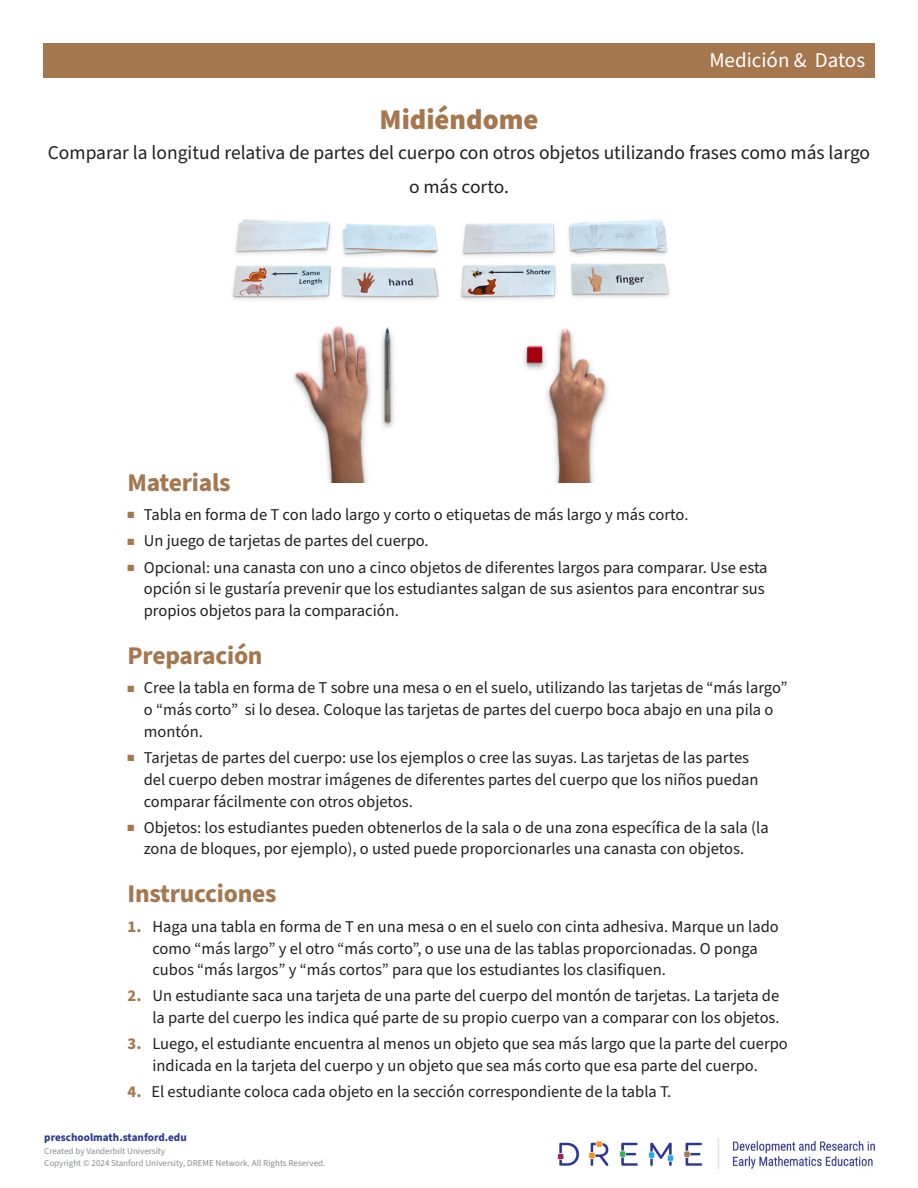
<style>
.page{position:relative;width:918px;height:1188px;background:#fff}
.page>*{position:absolute;margin:0;border:0;box-sizing:border-box;transform-origin:0 0}
.t1{font:900 28.5px "Source Sans Pro";color:#a4774e}
.Subheads{font:700 25.5px "Source Sans Pro";letter-spacing:-.01em;color:#a4774e}
.Header_Topic{font:21px "Source Sans Pro";color:#fff}
.t2{font:19.5px "Source Sans Pro";color:#231f20}
.t3{font:18.9px "Source Sans Pro";color:#231f20}
.Text_Bulleted_more_space{font:16.5px/21.8px "Source Sans Pro";color:#231f20}
.Text_Numbered{font:16.5px/21.8px "Source Sans Pro";color:#231f20}
.t4{font:700 11.1px "Source Sans Pro";color:#2b3990}
.t5{font:9px "Source Sans Pro";color:#8a8c8f}
.s1{color:#a4774e}
.s2{font-weight:700;color:#a4774e}
</style>
<div class="page">
<img style="left:557px;top:1138px;width:318px;height:31px">
<div style="left:44px;top:43px;width:831px;height:34px;background:#a4774e"></div>
<img style="left:232px;top:219px;width:438px;height:264px">
<p class="Header_Topic" style="left:709px;top:46px;width:157px">Medición &amp; Datos</p>
<p class="t1" style="left:380px;top:100px;width:160px">Midiéndome</p>
<p class="t2" style="left:48px;top:140px;width:824px">Comparar la longitud relativa de partes del cuerpo con otros objetos utilizando frases como más largo</p>
<p class="t3" style="left:409px;top:174px;width:101px">o más corto.</p>
<p class="Subheads" style="left:128px;top:465px;width:104px">Materials</p>
<p class="Text_Bulleted_more_space" style="left:128px;top:505px;width:562px"><span class="s1">■</span> Tabla en forma de T con lado largo y corto o etiquetas de más largo y más corto.</p>
<p class="Text_Bulleted_more_space" style="left:128px;top:531px;width:303px"><span class="s1">■</span> Un juego de tarjetas de partes del cuerpo.</p>
<p class="Text_Bulleted_more_space" style="left:144px;top:557px;width:625px;text-indent:-16px"><span class="s1">■</span> Opcional: una canasta con uno a cinco objetos de diferentes largos para comparar. Use esta opción si le gustaría prevenir que los estudiantes salgan de sus asientos para encontrar sus propios objetos para la comparación.</p>
<p class="Subheads" style="left:128px;top:638px;width:137px">Preparación</p>
<p class="Text_Bulleted_more_space" style="left:144px;top:678px;width:645px;text-indent:-16px"><span class="s1">■</span> Cree la tabla en forma de T sobre una mesa o en el suelo, utilizando las tarjetas de “más largo” o “más corto” si lo desea. Coloque las tarjetas de partes del cuerpo boca abajo en una pila o montón.</p>
<p class="Text_Bulleted_more_space" style="left:144px;top:747px;width:616px;text-indent:-16px"><span class="s1">■</span> Tarjetas de partes del cuerpo: use los ejemplos o cree las suyas. Las tarjetas de las partes del cuerpo deben mostrar imágenes de diferentes partes del cuerpo que los niños puedan comparar fácilmente con otros objetos.</p>
<p class="Text_Bulleted_more_space" style="left:128px;top:817px;width:643px;text-align:center"><span class="s1">■</span> Objetos: los estudiantes pueden obtenerlos de la sala o de una zona específica de la sala (la zona de bloques, por ejemplo), o usted puede proporcionarles una canasta con objetos.</p>
<p class="Subheads" style="left:128px;top:877px;width:150px">Instrucciones</p>
<p class="Text_Numbered" style="left:152px;top:916px;width:628px;text-indent:-25px"><span class="s2">1.</span> Haga una tabla en forma de T en una mesa o en el suelo con cinta adhesiva. Marque un lado como “más largo” y el otro “más corto”, o use una de las tablas proporcionadas. O ponga cubos “más largos” y “más cortos” para que los estudiantes los clasifiquen.</p>
<p class="Text_Numbered" style="left:128px;top:986px;width:654px;text-align:right"><span class="s2">2.</span> Un estudiante saca una tarjeta de una parte del cuerpo del montón de tarjetas. La tarjeta de la parte del cuerpo les indica qué parte de su propio cuerpo van a comparar con los objetos.</p>
<p class="Text_Numbered" style="left:128px;top:1033px;width:662px;text-align:center"><span class="s2">3.</span> Luego, el estudiante encuentra al menos un objeto que sea más largo que la parte del cuerpo indicada en la tarjeta del cuerpo y un objeto que sea más corto que esa parte del cuerpo.</p>
<p class="Text_Numbered" style="left:128px;top:1081px;width:545px"><span class="s2">4.</span> El estudiante coloca cada objeto en la sección correspondiente de la tabla T.</p>
<p class="t4" style="left:44px;top:1130px;width:144px">preschoolmath.stanford.edu</p>
<p class="t5" style="left:44px;top:1145px;width:122px">Created by Vanderbilt University</p>
<p class="t5" style="left:44px;top:1157px;width:283px">Copyright © 2024 Stanford University, DREME Network. All Rights Reserved.</p>
</div>
